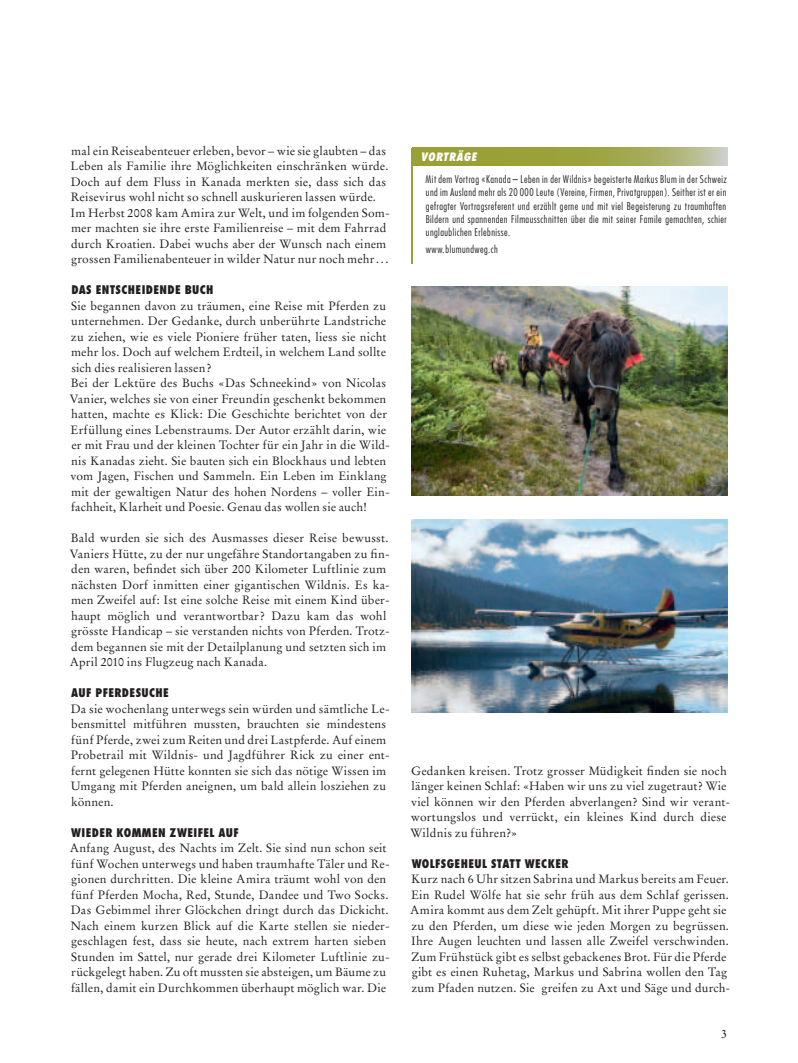
<style>
.page{position:relative;width:798px;height:1063px;background:#fff}
.page>*{position:absolute;margin:0;border:0;box-sizing:border-box;transform-origin:0 0}
.t1{font:12px/15.5px "Stempel Garamond LT Std";letter-spacing:.01em;color:#231f20}
.t2{font:800 condensed 11.62px "Futura Std";letter-spacing:.03em;color:#231f20}
.t3{font:italic 800 condensed 11.25px "Futura Std";letter-spacing:.045em;color:#fff}
.t4{font:300 condensed 10.38px/13.4px "Futura Std";letter-spacing:.045em;color:#231f20;text-align:justify}
</style>
<div class="page">
<img style="left:411px;top:520px;width:315px;height:193px">
<img style="left:411px;top:286px;width:315px;height:210px">
<svg style="left:412px;top:148px;width:314px;height:18px;background:#a2a950"></svg>
<hr style="left:411px;top:148px;width:1px;height:115px;background:#99a136">
<p class="t1" style="left:71px;top:143px;width:320px">mal ein Reiseabenteuer erleben, bevor – wie sie glaubten – das Leben als Familie ihre Möglichkeiten einschränken würde.<br>Doch auf dem Fluss in Kanada merkten sie, dass sich das Reisevirus wohl nicht so schnell auskurieren lassen würde.<br>Im Herbst 2008 kam Amira zur Welt, und im folgenden Som&shy;mer machten sie ihre erste Familienreise – mit dem Fahrrad durch Kroatien. Dabei wuchs aber der Wunsch nach einem grossen Familienabenteuer in wilder Natur nur noch mehr . . .</p>
<p class="t2" style="left:71px;top:283px;width:143px">DAS ENTSCHEIDENDE BUCH</p>
<p class="t1" style="left:70px;top:298px;width:321px">Sie begannen davon zu träumen, eine Reise mit Pferden zu unternehmen. Der Gedanke, durch unberührte Landstriche zu ziehen, wie es viele Pioniere früher taten, liess sie nicht mehr los. Doch auf welchem Erdteil, in welchem Land sollte sich dies realisieren lassen ?<br>Bei der Lektüre des Buchs « Das Schneekind » von Nicolas Vanier, welches sie von einer Freundin geschenkt bekommen hatten, machte es Klick : Die Geschichte berichtet von der Erfüllung eines Lebenstraums. Der Autor erzählt darin, wie er mit Frau und der kleinen Tochter für ein Jahr in die Wild&shy;nis Kanadas zieht. Sie bauten sich ein Blockhaus und lebten vom Jagen, Fischen und Sammeln. Ein Leben im Einklang mit der gewaltigen Natur des hohen Nordens – voller Ein&shy;fachheit, Klarheit und Poesie. Genau das wollen sie auch!</p>
<p class="t1" style="left:70px;top:531px;width:321px">Bald wurden sie sich des Ausmasses dieser Reise bewusst.<br>Vaniers Hütte, zu der nur ungefähre Standortangaben zu fin&shy;den waren, befindet sich über 200 Kilometer Luftlinie zum nächsten Dorf inmitten einer gigantischen Wildnis. Es ka&shy;men Zweifel auf : Ist eine solche Reise mit einem Kind über&shy;haupt möglich und verantwortbar ? Dazu kam das wohl grösste Handicap – sie verstanden nichts von Pferden. Trotz&shy;dem begannen sie mit der Detailplanung und setzten sich im April 2010 ins Flugzeug nach Kanada.</p>
<p class="t2" style="left:71px;top:686px;width:99px">AUF PFERDESUCHE</p>
<p class="t1" style="left:71px;top:701px;width:320px">Da sie wochenlang unterwegs sein würden und sämtliche Le&shy;bensmittel mitführen mussten, brauchten sie mindestens fünf Pferde, zwei zum Reiten und drei Lastpferde. Auf einem Probetrail mit Wildnis- und Jagdführer Rick zu einer ent&shy;fernt gelegenen Hütte konnten sie sich das nötige Wissen im Umgang mit Pferden aneignen, um bald allein losziehen zu können.</p>
<p class="t2" style="left:71px;top:825px;width:169px">WIEDER KOMMEN ZWEIFEL AUF</p>
<p class="t1" style="left:70px;top:841px;width:321px">Anfang August, des Nachts im Zelt. Sie sind nun schon seit fünf Wochen unterwegs und haben traumhafte Täler und Re&shy;gionen durchritten. Die kleine Amira träumt wohl von den fünf Pferden Mocha, Red, Stunde, Dandee und Two Socks.<br>Das Gebimmel ihrer Glöckchen dringt durch das Dickicht.<br>Nach einem kurzen Blick auf die Karte stellen sie nieder&shy;geschlagen fest, dass sie heute, nach extrem harten sieben Stunden im Sattel, nur gerade drei Kilometer Luftlinie zu&shy;rückgelegt haben. Zu oft mussten sie absteigen, um Bäume zu fällen, damit ein Durchkommen überhaupt möglich war. Die</p>
<p class="t3" style="left:420px;top:150px;width:57px">VORTRÄGE</p>
<p class="t4" style="left:425px;top:172px;width:302px">Mit dem Vortrag «Kanada – Leben in der Wildnis» begeisterte Markus Blum in der Schweiz und im Ausland mehr als 20 000 Leute (Vereine, Firmen, Privatgruppen). Seither ist er ein gefragter Vortragsreferent und erzählt gerne und mit viel Begeisterung zu traumhaften Bildern und spannenden Filmausschnitten über die mit seiner Famile gemachten, schier unglaub lichen Erlebnisse.</p>
<p class="t4" style="left:425px;top:243px;width:73px">www.blumundweg.ch</p>
<p class="t1" style="left:410px;top:763px;width:321px">Gedanken kreisen. Trotz grosser Müdigkeit finden sie noch länger keinen Schlaf: «Haben wir uns zu viel zugetraut? Wie viel können wir den Pferden abverlangen? Sind wir verant&shy;wortungslos und verrückt, ein kleines Kind durch diese Wildnis zu führen?»</p>
<p class="t2" style="left:411px;top:856px;width:158px">WOLFSGEHEUL STATT WECKER</p>
<p class="t1" style="left:410px;top:872px;width:321px">Kurz nach 6 Uhr sitzen Sabrina und Markus bereits am Feuer.<br>Ein Rudel Wölfe hat sie sehr früh aus dem Schlaf gerissen.<br>Amira kommt aus dem Zelt gehüpft. Mit ihrer Puppe geht sie zu den Pferden, um diese wie jeden Morgen zu begrüssen.<br>Ihre Augen leuchten und lassen alle Zweifel verschwinden.<br>Zum Frühstück gibt es selbst gebackenes Brot. Für die Pferde gibt es einen Ruhetag, Markus und Sabrina wollen den Tag zum Pfaden nutzen. Sie greifen zu Axt und Säge und durch-</p>
<p class="t1" style="left:720px;top:1027px;width:7px">3</p>
</div>
